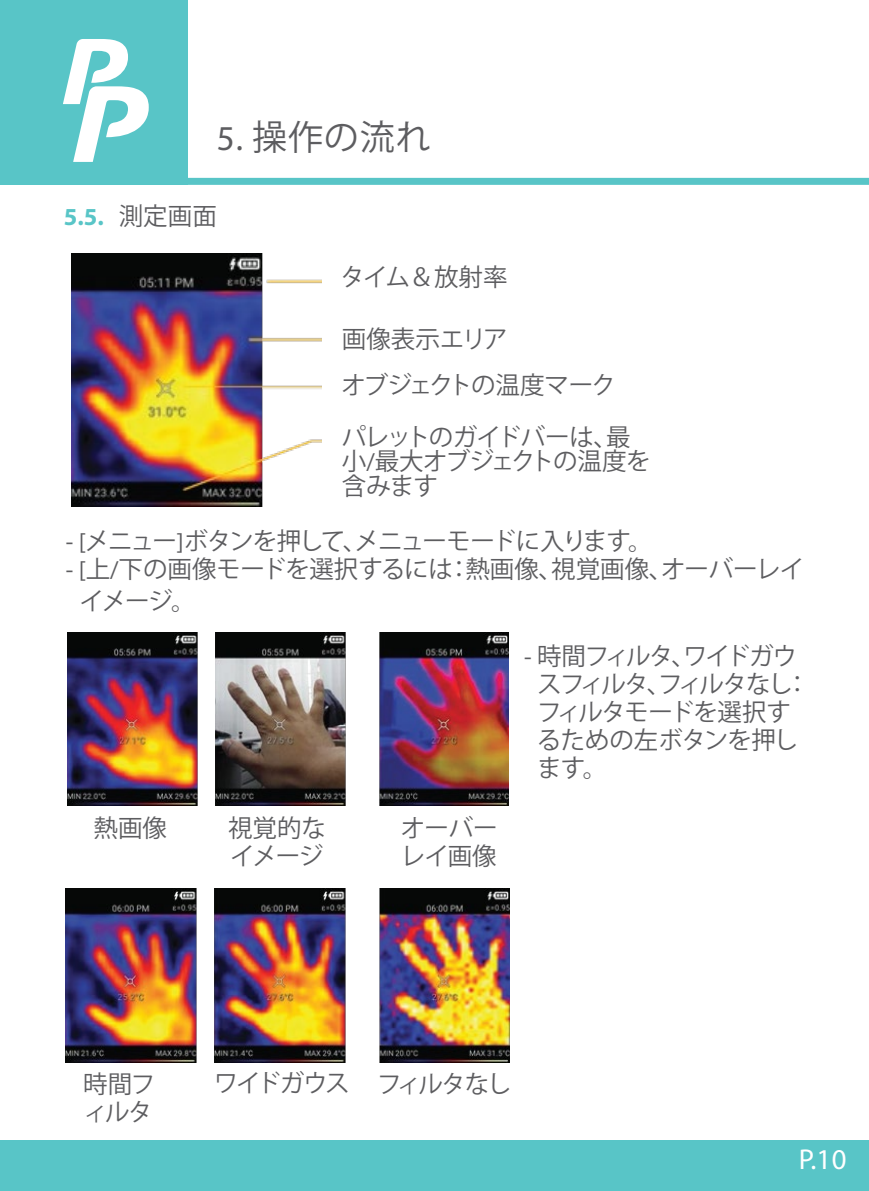
<style>
.page{position:relative;width:869px;height:1191px;background:#fff}
.page>*{position:absolute;margin:0;border:0;box-sizing:border-box;transform-origin:0 0}
.t1{font:35px "Koz Go Pr 6 N";letter-spacing:.025em;color:#5d5d60}
.t2{font:28.7px "Myriad Pro";color:#fff}
.t3{font:24.5px/28px "Koz Go Pr 6 N";letter-spacing:-.045em;color:#5d5d60}
.t4{font:24.5px/31.5px "Koz Go Pr 6 N";letter-spacing:-.01em;color:#5d5d60}
.t5{font:24.5px "Koz Go Pr 6 N";letter-spacing:-.07em;color:#5d5d60}
.t6{font:24.5px "Koz Go Pr 6 N";letter-spacing:-.095em;color:#5d5d60}
.t7{font:700 24.5px "Myriad Pro";color:#59c5c7}
.t8{font:24.5px/28px "Koz Go Pr 6 N";letter-spacing:-.025em;color:#5d5d60}
.t9{font:24.5px/28px "Koz Go Pr 6 N";letter-spacing:-.015em;color:#5d5d60}
.s1{font-family:"Myriad Pro"}
.s2{font-family:"Koz Go Pr 6 N";font-weight:400;color:#5d5d60}
</style>
<div class="page">
<div style="left:0;top:0;width:188px;height:185px;background:#58c5c7"></div>
<svg style="left:63px;top:39px;width:86px;height:123px"></svg>
<div style="left:188px;top:178px;width:680px;height:7px;background:#58c5c7"></div>
<div style="left:0;top:1140px;width:868px;height:51px;background:#58c5c7"></div>
<img style="left:71px;top:253px;width:251px;height:253px">
<img style="left:68px;top:633px;width:440px;height:172px">
<img style="left:66px;top:889px;width:443px;height:174px">
<h1 class="t1" style="left:217px;top:117px;width:215px"><span class="s1">5.</span> 操作の流れ</h1>
<p class="t7" style="left:64px;top:203px;width:154px">5.5. <span class="s2">測定画面</span></p>
<p class="t3" style="left:340px;top:263px;width:168px">タイム＆放射率</p>
<p class="t3" style="left:341px;top:316px;width:276px;line-height:45.9px">画像表示エリア<br>オブジェクトの温度マーク</p>
<p class="t3" style="left:341px;top:425px;width:310px;line-height:24.5px">パレットのガイドバーは、最小<span class="s1">/</span>最大オブジェクトの温度を含みます</p>
<p class="t5" style="left:66px;top:527px;width:588px"><span class="s1">- [</span>メニュー<span class="s1">]</span>ボタンを押して、メニューモードに入ります。</p>
<p class="t4" style="left:79px;top:554px;width:726px;text-indent:-13px"><span class="s1">- [</span>上<span class="s1">/</span>下の画像モードを選択するには：熱画像、視覚画像、オーバーレイイメージ。</p>
<p class="t3" style="left:93px;top:814px;width:75px">熱画像</p>
<p class="t8" style="left:228px;top:814px;width:99px">視覚的なイメージ</p>
<p class="t9" style="left:400px;top:814px;width:99px">オーバーレイ画像</p>
<p class="t3" style="left:536px;top:642px;width:274px;text-indent:-13px"><span class="s1">-</span> 時間フィルタ、ワイドガウスフィルタ、フィルタなし：フィルタモードを選択するための左ボタンを押します。</p>
<p class="t3" style="left:83px;top:1070px;width:74px">時間フィルタ</p>
<p class="t6" style="left:214px;top:1069px;width:299px">ワイドガウス フィルタなし</p>
<p class="t2" style="left:798px;top:1141px;width:49px">P.10</p>
</div>
